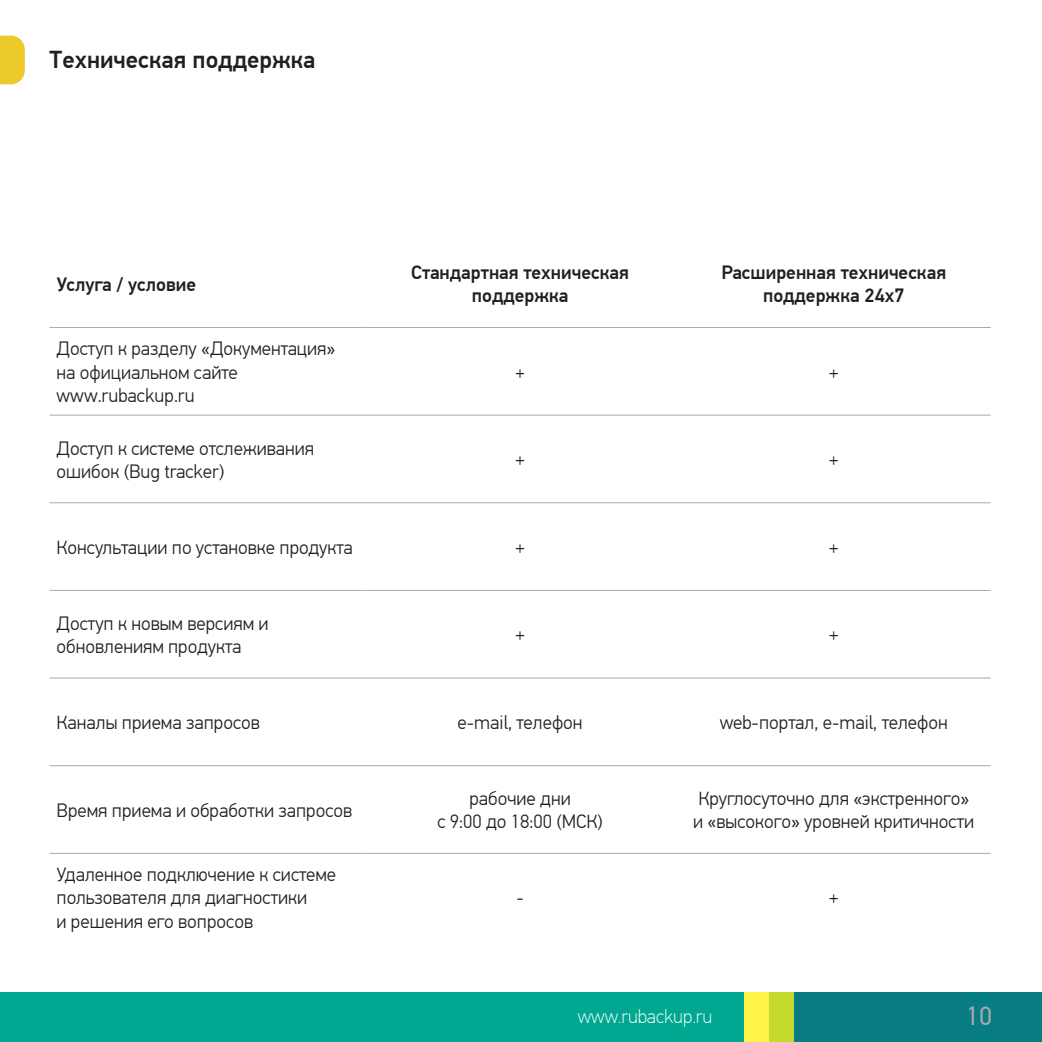
<style>
.page{position:relative;width:1042px;height:1042px;background:#fff}
.page>*{position:absolute;margin:0;border:0;box-sizing:border-box;transform-origin:0 0}
.t1{font:26.25px "PF Din Text Pro";color:#a8a9ad}
.t2{font:500 24.5px "PF Din Text Pro";color:#231f20}
.t3{font:300 19.25px/23.1px "PF Din Text Pro";color:#231f20}
.t4{font:500 19.25px/23.1px "PF Din Text Pro";color:#231f20;text-align:center}
.t5{font:100 19.25px "PF Din Text Pro";color:#fff}
.s1{font-weight:400}
</style>
<div class="page">
<div style="left:0;top:992px;width:794px;height:50px;background:#00a891"></div>
<div style="left:744px;top:992px;width:25px;height:50px;background:#fff34a"></div>
<div style="left:769px;top:992px;width:25px;height:50px;background:#c4d82d"></div>
<div style="left:794px;top:992px;width:248px;height:50px;background:#077c83"></div>
<svg style="left:0;top:36px;width:25px;height:48px"></svg>
<hr style="left:50px;top:327px;width:313px;height:1px;background:#a8a9ad">
<hr style="left:363px;top:327px;width:314px;height:1px;background:#a8a9ad">
<hr style="left:677px;top:327px;width:313px;height:1px;background:#a8a9ad">
<hr style="left:50px;top:415px;width:313px;height:1px;background:#a8a9ad">
<hr style="left:363px;top:415px;width:314px;height:1px;background:#a8a9ad">
<hr style="left:677px;top:415px;width:313px;height:1px;background:#a8a9ad">
<hr style="left:50px;top:502px;width:313px;height:1px;background:#a8a9ad">
<hr style="left:363px;top:502px;width:314px;height:1px;background:#a8a9ad">
<hr style="left:677px;top:502px;width:313px;height:1px;background:#a8a9ad">
<hr style="left:50px;top:590px;width:313px;height:1px;background:#a8a9ad">
<hr style="left:363px;top:590px;width:314px;height:1px;background:#a8a9ad">
<hr style="left:677px;top:590px;width:313px;height:1px;background:#a8a9ad">
<hr style="left:50px;top:677px;width:313px;height:1px;background:#a8a9ad">
<hr style="left:363px;top:677px;width:314px;height:1px;background:#a8a9ad">
<hr style="left:677px;top:677px;width:313px;height:1px;background:#a8a9ad">
<hr style="left:50px;top:765px;width:313px;height:1px;background:#a8a9ad">
<hr style="left:363px;top:765px;width:314px;height:1px;background:#a8a9ad">
<hr style="left:677px;top:765px;width:313px;height:1px;background:#a8a9ad">
<hr style="left:50px;top:853px;width:313px;height:1px;background:#a8a9ad">
<hr style="left:363px;top:853px;width:314px;height:1px;background:#a8a9ad">
<hr style="left:677px;top:853px;width:313px;height:1px;background:#a8a9ad">
<p class="t2" style="left:50px;top:45px;width:267px">Техническая поддержка</p>
<p class="t4" style="left:57px;top:273px;width:141px">Услуга / условие</p>
<p class="t4" style="left:411px;top:261px;width:219px">Стандартная техническая поддержка</p>
<p class="t4" style="left:721px;top:261px;width:226px">Расширенная техническая поддержка 24x7</p>
<p class="t3" style="left:57px;top:337px;width:280px">Доступ к разделу <span class="s1">«</span>Документация<span class="s1">» </span>на официальном сайте www.rubackup.ru</p>
<p class="t3" style="left:515px;top:361px;width:11px">+</p>
<p class="t3" style="left:829px;top:361px;width:11px">+</p>
<p class="t3" style="left:57px;top:437px;width:259px">Доступ к системе отслеживания ошибок (Bug tracker)</p>
<p class="t3" style="left:515px;top:448px;width:11px">+</p>
<p class="t3" style="left:829px;top:448px;width:11px">+</p>
<p class="t3" style="left:57px;top:536px;width:298px">Консультации по установке продукта</p>
<p class="t3" style="left:515px;top:536px;width:11px">+</p>
<p class="t3" style="left:829px;top:536px;width:11px">+</p>
<p class="t3" style="left:57px;top:612px;width:213px">Доступ к новым версиям и обновлениям продукта</p>
<p class="t3" style="left:515px;top:623px;width:11px">+</p>
<p class="t3" style="left:829px;top:623px;width:11px">+</p>
<p class="t3" style="left:57px;top:711px;width:205px">Каналы приема запросов</p>
<p class="t3" style="left:457px;top:711px;width:126px">e-mail, телефон</p>
<p class="t3" style="left:720px;top:711px;width:229px">web-портал, e-mail, телефон</p>
<p class="t3" style="left:57px;top:799px;width:297px">Время приема и обработки запросов</p>
<p class="t3" style="left:437px;top:787px;width:167px;text-align:center">рабочие дни<br>с 9:00 до 18:00 (МСК)</p>
<p class="t3" style="left:693px;top:787px;width:282px">Круглосуточно для <span class="s1">«</span>экстренного<span class="s1">» </span>и <span class="s1">«</span>высокого<span class="s1">»</span> уровней критичности</p>
<p class="t3" style="left:57px;top:863px;width:281px">Удаленное подключение к системе пользователя для диагностики<br>и решения его вопросов</p>
<p class="t3" style="left:516px;top:886px;width:9px">-</p>
<p class="t3" style="left:829px;top:886px;width:11px">+</p>
<p class="t5" style="left:578px;top:1005px;width:136px">www.rubackup.ru</p>
<h1 class="t1" style="left:966px;top:1000px;width:28px">10</h1>
</div>
